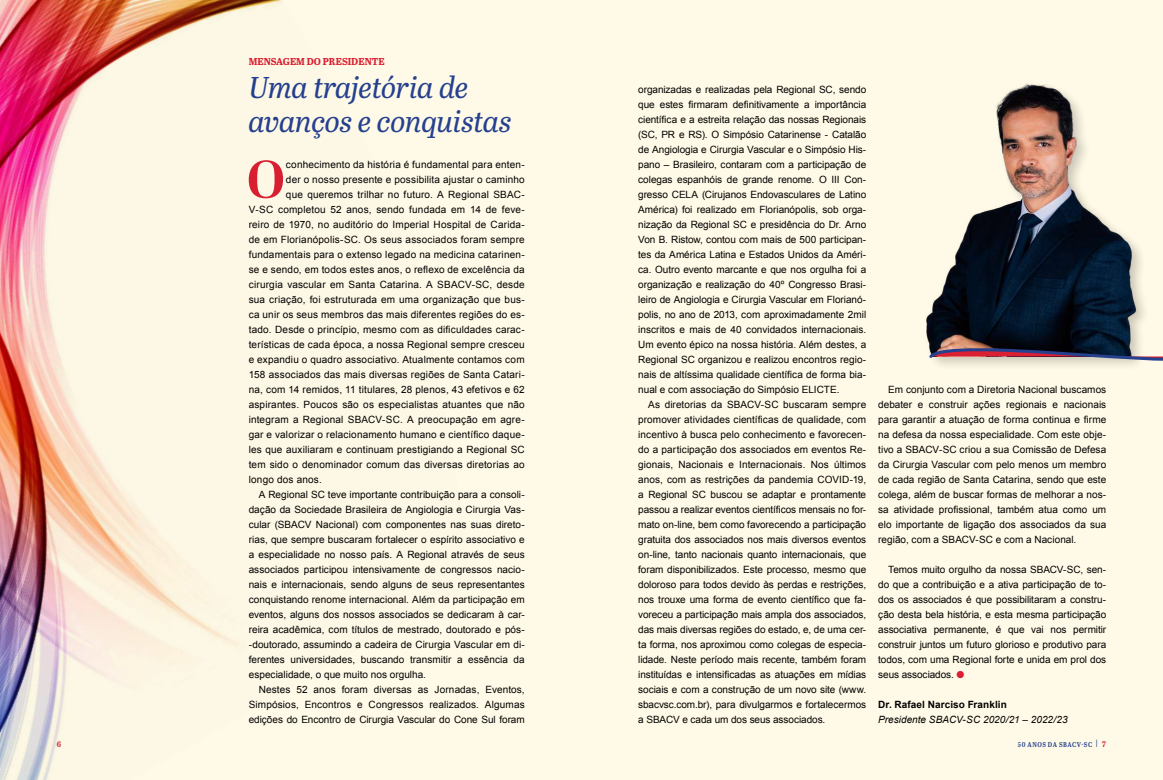
<style>
.page{position:relative;width:1163px;height:780px;background:#fff}
.page>*{position:absolute;margin:0;border:0;box-sizing:border-box;transform-origin:0 0}
.t1{font:700 52.9px "Abril Display";color:#da2032}
.t2{font:italic 30px/33.8px "Abril Titling";letter-spacing:-.005em;color:#25408f}
.t3{font:10px/15px "Arial";letter-spacing:.01em;color:#000;text-align:justify}
.t4{font:10px "Arial";letter-spacing:-.01em;color:#000}
.t5{font:italic 10px "Arial";letter-spacing:.005em;color:#000}
.t6{font:700 10px "Arial";letter-spacing:.01em;color:#000}
.t7{font:700 10px "Abril Titling";color:#da2032}
.t8{font:700 8px "Abril Titling";color:#da2032}
.t9{font:7px "Abril Titling Cnd Sb";letter-spacing:.075em;color:#25408f}
.s1{color:#da2032}
.s2{font-family:"Abril Titling";font-weight:700;font-size:8px}
.s3{font-family:"Abril Titling";font-weight:700;font-size:8px;color:#da2032}
</style>
<div class="page">
<div style="left:0;top:0;width:581px;height:780px;background:#fffae7"></div>
<div style="left:581px;top:0;width:581px;height:780px;background:#fffae7"></div>
<img style="left:0;top:0;width:283px;height:780px">
<img style="left:926px;top:83px;width:214px;height:253px">
<img style="left:926px;top:336px;width:236px;height:30px">
<p class="t7" style="left:249px;top:54px;width:137px">MENSAGEM DO PRESIDENTE</p>
<h2 class="t2" style="left:249px;top:69px;width:264px">Uma trajetória de avanços e conquistas</h2>
<h1 class="t1" style="left:246px;top:143px;width:40px">O</h1>
<p class="t3" style="left:286px;top:157px;width:240px">conhecimento da história é fundamental para enten-</p>
<p class="t3" style="left:286px;top:172px;width:240px">der o nosso presente e possibilita ajustar o caminho</p>
<p class="t3" style="left:286px;top:187px;width:240px">que queremos trilhar no futuro. A Regional SBAC-</p>
<p class="t3" style="left:249px;top:202px;width:277px">V-SC completou 52 anos, sendo fundada em 14 de feve-</p>
<p class="t3" style="left:249px;top:217px;width:277px">reiro de 1970, no auditório do Imperial Hospital de Carida-</p>
<p class="t3" style="left:249px;top:232px;width:277px">de em Florianópolis-SC. Os seus associados foram sempre</p>
<p class="t3" style="left:249px;top:247px;width:277px">fundamentais para o extenso legado na medicina catarinen-</p>
<p class="t3" style="left:249px;top:262px;width:277px">se e sendo, em todos estes anos, o reflexo de excelência da</p>
<p class="t3" style="left:249px;top:277px;width:277px">cirurgia vascular em Santa Catarina. A SBACV-SC, desde</p>
<p class="t3" style="left:249px;top:292px;width:277px">sua criação, foi estruturada em uma organização que bus-</p>
<p class="t3" style="left:249px;top:307px;width:277px">ca unir os seus membros das mais diferentes regiões do es-</p>
<p class="t3" style="left:249px;top:322px;width:277px">tado. Desde o princípio, mesmo com as dificuldades carac-</p>
<p class="t3" style="left:249px;top:337px;width:277px">terísticas de cada época, a nossa Regional sempre cresceu</p>
<p class="t3" style="left:249px;top:352px;width:277px">e expandiu o quadro associativo. Atualmente contamos com</p>
<p class="t3" style="left:249px;top:367px;width:277px">158 associados das mais diversas regiões de Santa Catari-</p>
<p class="t3" style="left:249px;top:382px;width:277px">na, com 14 remidos, 11 titulares, 28 plenos, 43 efetivos e 62</p>
<p class="t3" style="left:249px;top:397px;width:277px">aspirantes. Poucos são os especialistas atuantes que não</p>
<p class="t3" style="left:249px;top:412px;width:277px">integram a Regional SBACV-SC. A preocupação em agre-</p>
<p class="t3" style="left:249px;top:427px;width:277px">gar e valorizar o relacionamento humano e científico daque-</p>
<p class="t3" style="left:249px;top:442px;width:277px">les que auxiliaram e continuam prestigiando a Regional SC</p>
<p class="t3" style="left:249px;top:457px;width:277px">tem sido o denominador comum das diversas diretorias ao</p>
<p class="t3" style="left:249px;top:472px;width:75px">longo dos anos.</p>
<p class="t3" style="left:259px;top:487px;width:267px">A Regional SC teve importante contribuição para a consoli-</p>
<p class="t3" style="left:249px;top:502px;width:277px">dação da Sociedade Brasileira de Angiologia e Cirurgia Vas-</p>
<p class="t3" style="left:249px;top:517px;width:277px">cular (SBACV Nacional) com componentes nas suas direto-</p>
<p class="t3" style="left:249px;top:532px;width:277px">rias, que sempre buscaram fortalecer o espírito associativo e</p>
<p class="t3" style="left:249px;top:547px;width:277px">a especialidade no nosso país. A Regional através de seus</p>
<p class="t3" style="left:249px;top:562px;width:277px">associados participou intensivamente de congressos nacio-</p>
<p class="t3" style="left:249px;top:577px;width:277px">nais e internacionais, sendo alguns de seus representantes</p>
<p class="t3" style="left:249px;top:592px;width:277px">conquistando renome internacional. Além da participação em</p>
<p class="t3" style="left:249px;top:607px;width:277px">eventos, alguns dos nossos associados se dedicaram à car-</p>
<p class="t3" style="left:249px;top:622px;width:277px">reira acadêmica, com títulos de mestrado, doutorado e pós-</p>
<p class="t3" style="left:249px;top:637px;width:277px">-doutorado, assumindo a cadeira de Cirurgia Vascular em di-</p>
<p class="t3" style="left:249px;top:652px;width:277px">ferentes universidades, buscando transmitir a essência da</p>
<p class="t3" style="left:249px;top:667px;width:179px">especialidade, o que muito nos orgulha.</p>
<p class="t3" style="left:259px;top:682px;width:267px">Nestes 52 anos foram diversas as Jornadas, Eventos,</p>
<p class="t3" style="left:249px;top:697px;width:277px">Simpósios, Encontros e Congressos realizados. Algumas</p>
<p class="t4" style="left:249px;top:713px;width:277px">edições do Encontro de Cirurgia Vascular do Cone Sul foram</p>
<p class="t3" style="left:638px;top:82px;width:229px">organizadas e realizadas pela Regional SC, sendo que estes firmaram definitivamente a importância científica e a estreita relação das nossas Regionais (SC, PR e RS). O Simpósio Catarinense - Catalão de Angiologia e Cirurgia Vascular e o Simpósio His&shy;pano – Brasileiro, contaram com a participação de colegas espanhóis de grande renome. O III Con&shy;gresso CELA (Cirujanos Endovasculares de Latino América) foi realizado em Florianópolis, sob orga&shy;nização da Regional SC e presidência do Dr. Arno Von B. Ristow, contou com mais de 500 participan&shy;tes da América Latina e Estados Unidos da Améri&shy;ca. Outro evento marcante e que nos orgulha foi a organização e realização do 40º Congresso Brasi&shy;leiro de Angiologia e Cirurgia Vascular em Florianó&shy;polis, no ano de 2013, com aproximadamente 2mil inscritos e mais de 40 convidados internacionais.<br>Um evento épico na nossa história. Além destes, a Regional SC organizou e realizou encontros regio&shy;nais de altíssima qualidade científica de forma bia&shy;nual e com associação do Simpósio ELICTE.</p>
<p class="t3" style="left:638px;top:397px;width:229px;text-indent:10px">As diretorias da SBACV-SC buscaram sempre promover atividades científicas de qualidade, com incentivo à busca pelo conhecimento e favorecen&shy;do a participação dos associados em eventos Re&shy;gionais, Nacionais e Internacionais. Nos últimos anos, com as restrições da pandemia COVID-19, a Regional SC buscou se adaptar e prontamente passou a realizar eventos científicos mensais no for&shy;mato on-line, bem como favorecendo a participação gratuita dos associados nos mais diversos eventos on-line, tanto nacionais quanto internacionais, que foram disponibilizados. Este processo, mesmo que doloroso para todos devido às perdas e restrições, nos trouxe uma forma de evento científico que fa&shy;voreceu a participação mais ampla dos associados, das mais diversas regiões do estado, e, de uma cer&shy;ta forma, nos aproximou como colegas de especia&shy;lidade. Neste período mais recente, também foram instituídas e intensificadas as atuações em mídias sociais e com a construção de um novo site (www. sbacvsc.com.br), para divulgarmos e fortalecermos a SBACV e cada um dos seus associados.</p>
<p class="t3" style="left:878px;top:382px;width:229px;text-indent:10px">Em conjunto com a Diretoria Nacional buscamos debater e construir ações regionais e nacionais para garantir a atuação de forma continua e firme na defesa da nossa especialidade. Com este obje&shy;tivo a SBACV-SC criou a sua Comissão de Defesa da Cirurgia Vascular com pelo menos um membro de cada região de Santa Catarina, sendo que este colega, além de buscar formas de melhorar a nos&shy;sa atividade profissional, também atua como um elo importante de ligação dos associados da sua região, com a SBACV-SC e com a Nacional.</p>
<p class="t3" style="left:878px;top:562px;width:229px;text-indent:10px">Temos muito orgulho da nossa SBACV-SC, sen&shy;do que a contribuição e a ativa participação de to&shy;dos os associados é que possibilitaram a constru&shy;ção desta bela história, e esta mesma participação associativa permanente, é que vai nos permitir construir juntos um futuro glorioso e produtivo para todos, com uma Regional forte e unida em prol dos seus associados. <span class="s1">●</span></p>
<p class="t6" style="left:878px;top:698px;width:130px">Dr. Rafael Narciso Franklin</p>
<p class="t5" style="left:878px;top:713px;width:191px">Presidente SBACV-SC 2020/21 – 2022/23</p>
<p class="t8" style="left:57px;top:738px;width:6px">6</p>
<p class="t9" style="left:1017px;top:739px;width:90px">50 ANOS DA SBACV-SC <span class="s2">|</span> <span class="s3">7</span></p>
</div>
